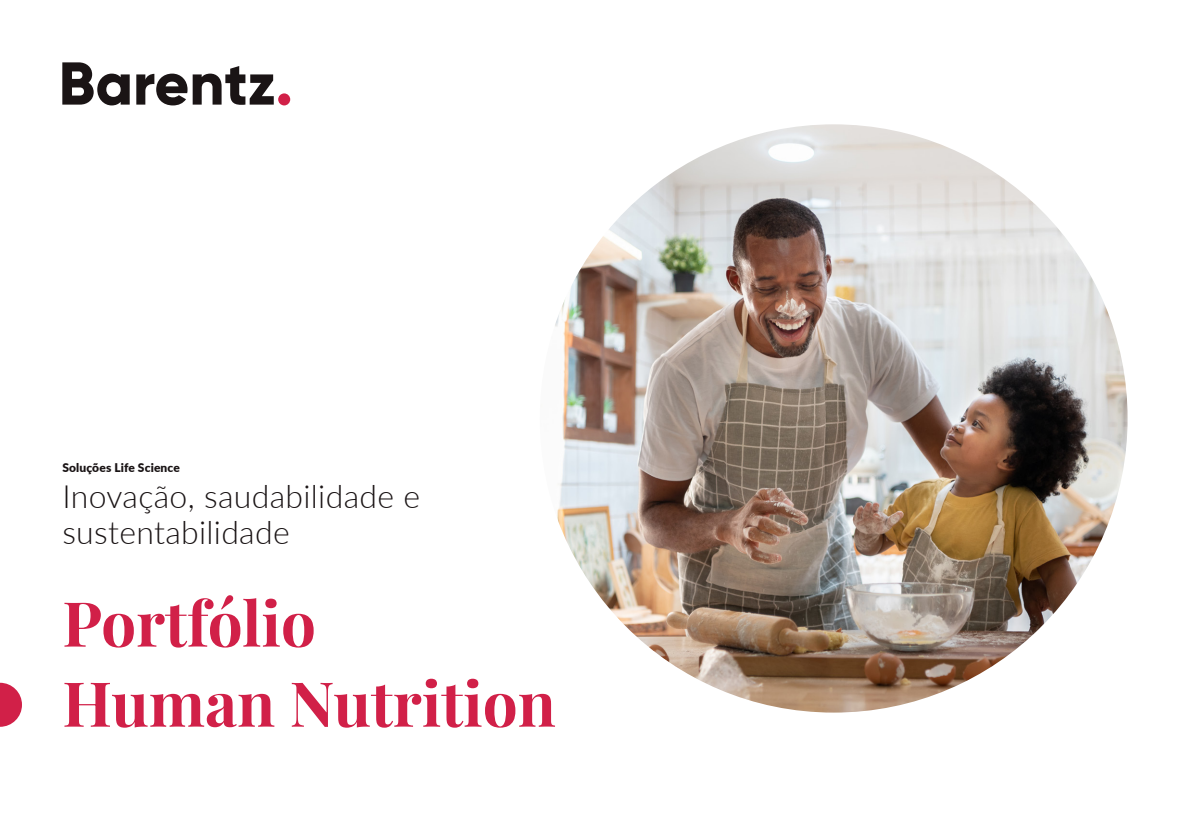
<style>
.page{position:relative;width:1191px;height:840px;background:#fff}
.page>*{position:absolute;margin:0;border:0;box-sizing:border-box;transform-origin:0 0}
.t1{font:700 62px "Playfair Display";color:#d12048}
.Intro{font:300 32px "Lato";letter-spacing:.01em;color:#1a1415}
.Intro_header{font:900 12px "Lato";letter-spacing:.01em;color:#1a1415}
</style>
<div class="page">
<svg style="left:62px;top:62px;width:212px;height:44px"></svg>
<div style="left:278px;top:93px;width:12px;height:12px;background:#d12048;border-radius:50%"></div>
<svg style="left:0;top:682px;width:22px;height:44px"></svg>
<img style="left:540px;top:124px;width:587px;height:588px;border-radius:294px">
<p class="Intro_header" style="left:62px;top:458px;width:119px">Soluções Life Science</p>
<p class="Intro" style="left:62px;top:474px;width:359px">Inovação, saudabilidade e</p>
<p class="Intro" style="left:62px;top:510px;width:229px">sustentabilidade</p>
<p class="t1" style="left:62px;top:574px;width:255px">Portfólio</p>
<p class="t1" style="left:62px;top:654px;width:495px">Human Nutrition</p>
</div>
